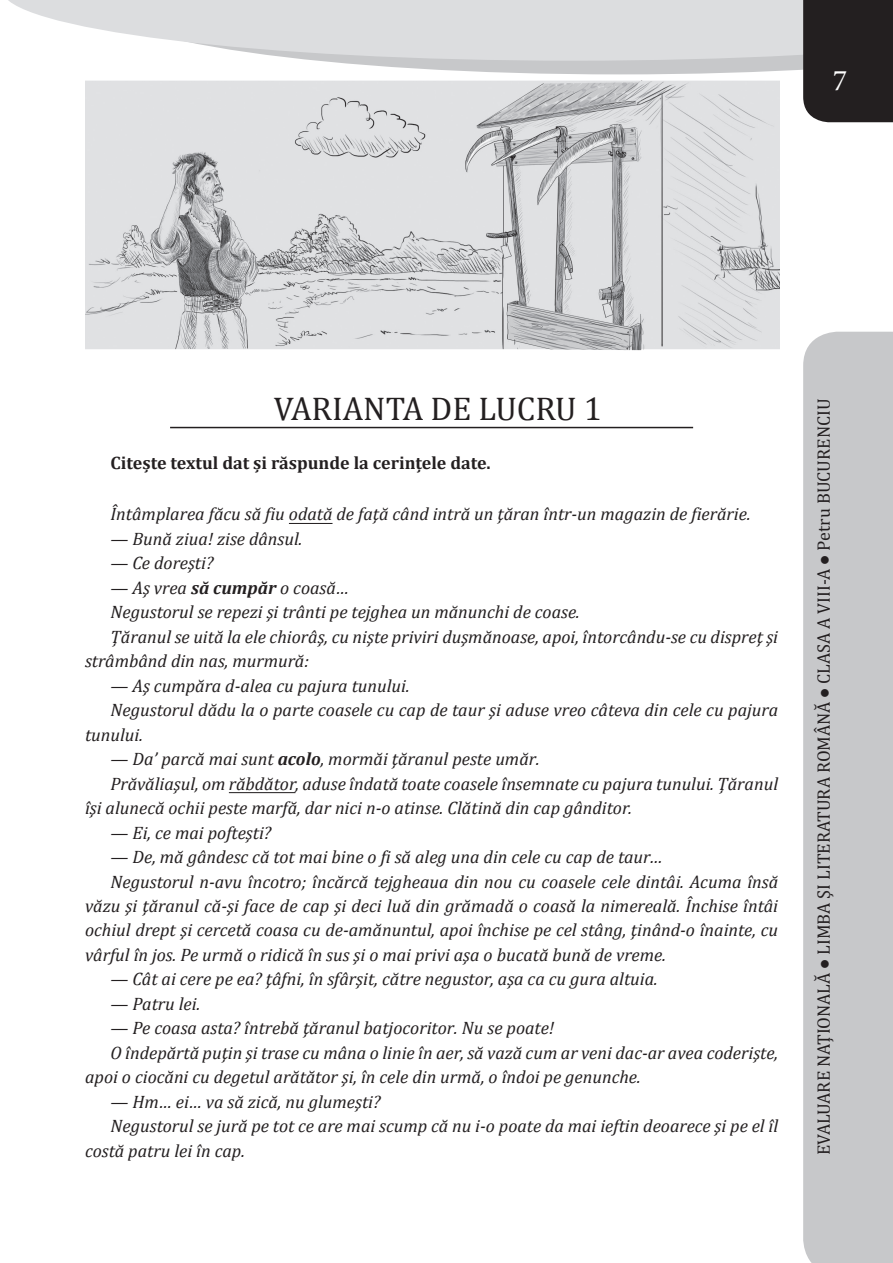
<style>
.page{position:relative;width:893px;height:1263px;background:#fff}
.page>*{position:absolute;margin:0;border:0;box-sizing:border-box;transform-origin:0 0}
.varianta{font:33px "Cambria";color:#231f20}
.t1{font:30px "Minion Pro";color:#fff}
.t2{font:italic 18px/24.5px "Cambria";color:#231f20}
.t3{font:18px "Cambria";color:#231f20}
.t4{font:700 18px "Cambria";color:#231f20}
.s1{font-weight:700}
</style>
<div class="page">
<svg style="left:323px;top:61px;width:480px;height:13px;fill:#c7c8ca"></svg>
<svg style="left:8px;top:0;width:795px;height:61px;background:#e0e1e3"></svg>
<svg style="left:803px;top:332px;width:90px;height:931px;background:#c8c9cb"></svg>
<div style="left:803px;top:0;width:90px;height:122px;background:#231f20"></div>
<hr style="left:170px;top:427px;width:523px;height:1px;background:#231f20">
<hr style="left:289px;top:523px;width:43px;height:1px;background:#231f20">
<hr style="left:229px;top:792px;width:66px;height:1px;background:#231f20">
<img style="left:85px;top:74px;width:694px;height:277px">
<p class="t1" style="left:833px;top:60px;width:16px">7</p>
<p class="varianta" style="left:274px;top:389px;width:330px">VARIANTA DE LUCRU 1</p>
<p class="t4" style="left:111px;top:450px;width:382px">Citeşte textul dat şi răspunde la cerinţele date.</p>
<p class="t2" style="left:111px;top:501px;width:641px">Întâmplarea făcu să fiu odată de faţă când intră un ţăran într-un magazin de fierărie.</p>
<p class="t2" style="left:111px;top:526px;width:193px">— Bună ziua! zise dânsul.</p>
<p class="t2" style="left:111px;top:550px;width:104px">— Ce doreşti?</p>
<p class="t2" style="left:111px;top:575px;width:240px">— Aş vrea <span class="s1">să cumpăr</span> o coasă…</p>
<p class="t2" style="left:111px;top:599px;width:471px">Negustorul se repezi şi trânti pe tejghea un mănunchi de coase.</p>
<p class="t2" style="left:85px;top:624px;width:695px;text-indent:26px">Ţăranul se uită la ele chiorâş, cu nişte priviri duşmănoase, apoi, întorcându-se cu dispreţ şi strâmbând din nas, murmură:</p>
<p class="t2" style="left:111px;top:673px;width:301px">— Aş cumpăra d-alea cu pajura tunului.</p>
<p class="t2" style="left:85px;top:697px;width:695px;text-indent:26px">Negustorul dădu la o parte coasele cu cap de taur şi aduse vreo câteva din cele cu pajura tunului.</p>
<p class="t2" style="left:111px;top:746px;width:431px">— Da’ parcă mai sunt <span class="s1">acolo</span>, mormăi ţăranul peste umăr.</p>
<p class="t2" style="left:85px;top:770px;width:695px;text-indent:26px">Prăvăliaşul, om răbdător, aduse îndată toate coasele însemnate cu pajura tunului. Ţăranul îşi alunecă ochii peste marfă, dar nici n-o atinse. Clătină din cap gânditor.</p>
<p class="t2" style="left:111px;top:819px;width:162px">— Ei, ce mai pofteşti?</p>
<p class="t2" style="left:111px;top:844px;width:553px">— De, mă gândesc că tot mai bine o fi să aleg una din cele cu cap de taur…</p>
<p class="t2" style="left:85px;top:868px;width:695px;text-align:justify;text-indent:26px">Negustorul n-avu încotro; încărcă tejgheaua din nou cu coasele cele dintâi. Acuma însă văzu şi ţăranul că-şi face de cap şi deci luă din grămadă o coasă la nimereală. Închise întâi ochiul drept şi cercetă coasa cu de-amănuntul, apoi închise pe cel stâng, ţinând-o înainte, cu vârful în jos. Pe urmă o ridică în sus şi o mai privi aşa o bucată bună de vreme.</p>
<p class="t2" style="left:111px;top:966px;width:549px">— Cât ai cere pe ea? ţâfni, în sfârşit, către negustor, aşa ca cu gura altuia.</p>
<p class="t2" style="left:111px;top:991px;width:91px">— Patru lei.</p>
<p class="t2" style="left:111px;top:1015px;width:445px">— Pe coasa asta? întrebă ţăranul batjocoritor. Nu se poate!</p>
<p class="t2" style="left:85px;top:1040px;width:695px;text-indent:26px">O îndepărtă puţin şi trase cu mâna o linie în aer, să vază cum ar veni dac-ar avea coderişte, apoi o ciocăni cu degetul arătător şi, în cele din urmă, o îndoi pe genunche.</p>
<p class="t2" style="left:111px;top:1088px;width:271px">— Hm… ei… va să zică, nu glumeşti?</p>
<p class="t2" style="left:85px;top:1113px;width:695px;text-indent:26px">Negustorul se jură pe tot ce are mai scump că nu i-o poate da mai ieftin deoarece şi pe el îl costă patru lei în cap.</p>
<p class="t3" style="left:813px;top:1155px;width:758px;rotate:-90deg">EVALUARE NAŢIONALĂ ● LIMBA ŞI LITERATURA ROMÂNĂ ● CLASA A VIII-A ● Petru BUCURENCIU</p>
</div>
